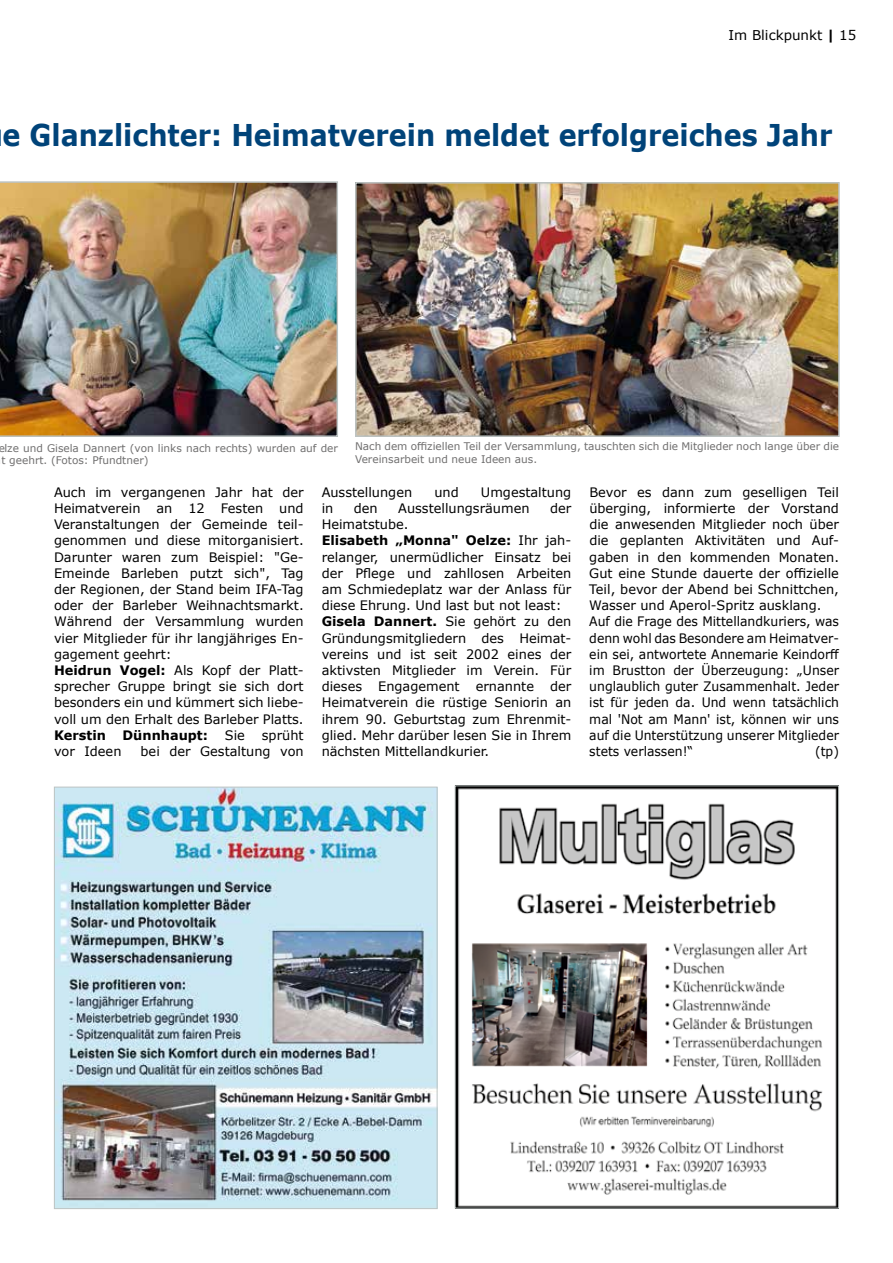
<style>
.page{position:relative;width:893px;height:1263px;background:#fff}
.page>*{position:absolute;margin:0;border:0;box-sizing:border-box;transform-origin:0 0}
.t1{font:700 30px "Verdana";color:#004379;scale:.9 1}
.t2{font:13.5px "Verdana";color:#000}
.t3{font:13.05px/16.2px "Verdana";color:#000}
.t4{font:700 13.05px "Verdana";color:#000}
.t5{font:13.05px "Verdana";color:#000;scale:.95 1}
.t6{font:10.5px/12.6px "Verdana";color:#706f6f}
.s1{font-weight:700}
</style>
<div class="page">
<img style="left:56px;top:789px;width:379px;height:418px">
<img style="left:457px;top:787px;width:380px;height:419px">
<img style="left:358px;top:185px;width:479px;height:249px">
<div style="left:355px;top:182px;width:485px;height:255px;border:2px solid #bdc4c3"></div>
<img style="left:0;top:181px;width:338px;height:256px">
<p class="t2" style="left:728px;top:26px;width:130px">Im Blickpunkt <span class="s1">|</span> 15</p>
<h1 class="t1" style="left:2px;top:114px;width:924px">e Glanzlichter: Heimatverein meldet erfolgreiches Jahr</h1>
<p class="t6" style="left:1px;top:442px;width:338px;text-indent:-3px">elze und Gisela Dannert (von links nach rechts) wurden auf der t geehrt. (Fotos: Pfundtner)</p>
<p class="t6" style="left:355px;top:440px;width:486px">Nach dem offiziellen Teil der Versammlung, tauschten sich die Mitglieder noch lange über die<br>Vereinsarbeit und neue Ideen aus.</p>
<p class="t3" style="left:54px;top:484px;width:251px">Auch im vergangenen Jahr hat der Heimatverein an 12 Festen und Veranstaltungen der Gemeinde teil&shy;genommen und diese mitorganisiert.<br>Darunter waren zum Beispiel: "Ge-Emeinde Barleben putzt sich", Tag der Regionen, der Stand beim IFA-Tag oder der Barleber Weihnachtsmarkt.<br>Während der Versammlung wurden vier Mitglieder für ihr langjähriges En&shy;gagement geehrt:<br><span class="s1">Heidrun Vogel:</span> Als Kopf der Platt&shy;sprecher Gruppe bringt sie sich dort besonders ein und kümmert sich liebe&shy;voll um den Erhalt des Barleber Platts.</p>
<p class="t4" style="left:54px;top:726px;width:54px">Kerstin</p>
<p class="t4" style="left:123px;top:726px;width:87px">Dünnhaupt:</p>
<p class="t3" style="left:225px;top:727px;width:22px">Sie</p>
<p class="t3" style="left:262px;top:727px;width:43px">sprüht</p>
<p class="t3" style="left:54px;top:743px;width:69px">vor Ideen</p>
<p class="t3" style="left:141px;top:743px;width:165px">bei der Gestaltung von</p>
<p class="t3" style="left:322px;top:484px;width:92px">Ausstellungen</p>
<p class="t3" style="left:434px;top:484px;width:26px">und</p>
<p class="t3" style="left:481px;top:484px;width:92px">Umgestaltung</p>
<p class="t3" style="left:322px;top:500px;width:13px">in</p>
<p class="t3" style="left:354px;top:500px;width:25px">den</p>
<p class="t3" style="left:398px;top:500px;width:133px">Ausstellungsräumen</p>
<p class="t3" style="left:550px;top:500px;width:23px">der</p>
<p class="t3" style="left:322px;top:516px;width:251px">Heimatstube.<br><span class="s1">Elisabeth „Monna" Oelze:</span> Ihr jah&shy;relanger, unermüdlicher Einsatz bei der Pflege und zahllosen Arbeiten am Schmiedeplatz war der Anlass für diese Ehrung. Und last but not least:<br><span class="s1">Gisela Dannert.</span> Sie gehört zu den Gründungsmitgliedern des Heimat&shy;vereins und ist seit 2002 eines der aktivsten Mitglieder im Verein. Für dieses Engagement ernannte der Heimatverein die rüstige Seniorin an ihrem 90. Geburtstag zum Ehrenmit&shy;glied. Mehr darüber lesen Sie in Ihrem nächsten Mittellandkurier.</p>
<p class="t3" style="left:589px;top:484px;width:252px">Bevor es dann zum geselligen Teil überging, informierte der Vorstand die anwesenden Mitglieder noch über die geplanten Aktivitäten und Auf&shy;gaben in den kommenden Monaten.<br>Gut eine Stunde dauerte der offizielle Teil, bevor der Abend bei Schnittchen, Wasser und Aperol-Spritz ausklang.<br>Auf die Frage des Mittellandkuriers, was denn wohl das Besondere am Heimatver&shy;ein sei, antwortete Annemarie Keindorff im Brustton der Überzeugung: „Unser unglaublich guter Zusammenhalt. Jeder ist für jeden da. Und wenn tatsächlich mal 'Not am Mann' ist, können wir uns auf die Unterstützung unserer Mitglieder stets verlassen!“</p>
<p class="t5" style="left:815px;top:742px;width:27px">(tp)</p>
</div>
